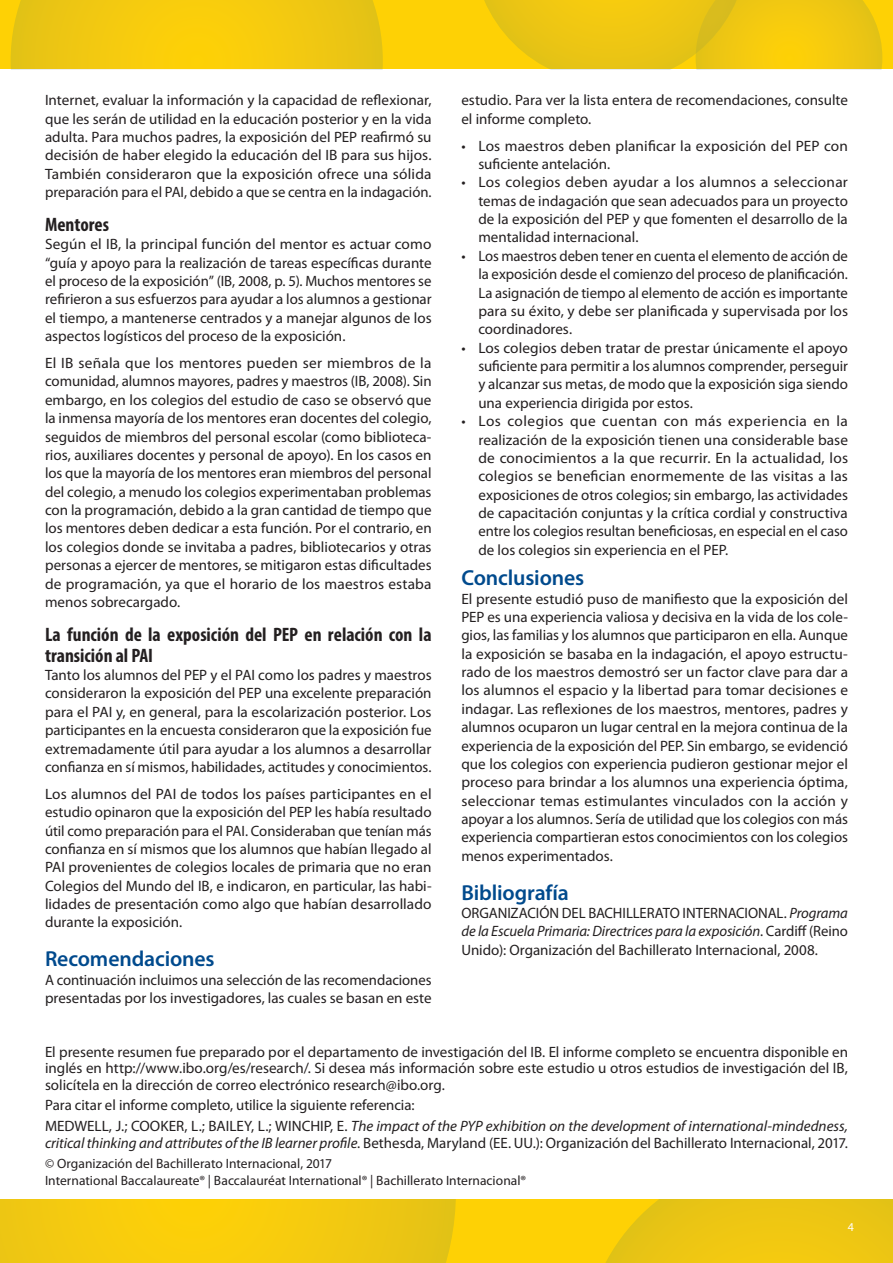
<style>
.page{position:relative;width:893px;height:1263px;background:#fff}
.page>*{position:absolute;margin:0;border:0;box-sizing:border-box;transform-origin:0 0}
.Heading_-_main{font:600 21.75px "Myriad Pro";letter-spacing:-.005em;color:#004a8d}
.Body_subheading{font:700 condensed 19.5px/21px "Myriad Pro";color:#231f20}
.Main_body{font:15px/18.3px "Myriad Pro";color:#231f20;text-align:justify}
.Citation_box{font:15px/16.5px "Myriad Pro";color:#231f20;text-align:justify}
.Citation_box-2{font:italic 15px/16.5px "Myriad Pro";color:#231f20}
.Citation_box-3{font:13.5px/16.5px "Myriad Pro";color:#231f20}
.t1{font:12px "Myriad Pro";color:#fff}
.s1{font-style:inherit}
.s2{font-style:italic}
.s3{font-style:normal}
</style>
<div class="page">
<div style="left:0;top:1199px;width:893px;height:64px;background:#fed105"></div>
<svg style="left:0;top:1199px;width:456px;height:64px"></svg>
<svg style="left:605px;top:1199px;width:288px;height:64px"></svg>
<div style="left:0;top:0;width:893px;height:69px;background:#fed105"></div>
<svg style="left:11px;top:0;width:372px;height:69px"></svg>
<svg style="left:484px;top:0;width:398px;height:69px"></svg>
<p class="Main_body" style="left:45px;top:91px;width:388px">Internet, evaluar la información y la capacidad de reflexionar, que les serán de utilidad en la educación posterior y en la vida adulta. Para muchos padres, la exposición del PEP reafirmó su decisión de haber elegido la educación del IB para sus hijos.<br>También consideraron que la exposición ofrece una sólida preparación para el PAI, debido a que se centra en la indagación.</p>
<p class="Body_subheading" style="left:45px;top:213px;width:66px">Mentores</p>
<p class="Main_body" style="left:45px;top:235px;width:388px">Según el IB, la principal función del mentor es actuar como “guía y apoyo para la realización de tareas específicas durante el proceso de la exposición” (IB, 2008, p. 5). Muchos mentores se refirieron a sus esfuerzos para ayudar a los alumnos a gestionar el tiempo, a mantenerse centrados y a manejar algunos de los aspectos logísticos del proceso de la exposición.</p>
<p class="Main_body" style="left:45px;top:354px;width:388px">El IB señala que los mentores pueden ser miembros de la comunidad, alumnos mayores, padres y maestros (IB, 2008). Sin embargo, en los colegios del estudio de caso se observó que la inmensa mayoría de los mentores eran docentes del colegio, seguidos de miembros del personal escolar (como biblioteca&shy;rios, auxiliares docentes y personal de apoyo). En los casos en los que la mayoría de los mentores eran miembros del personal del colegio, a menudo los colegios experimentaban problemas con la programación, debido a la gran cantidad de tiempo que los mentores deben dedicar a esta función. Por el contrario, en los colegios donde se invitaba a padres, bibliotecarios y otras personas a ejercer de mentores, se mitigaron estas dificultades de programación, ya que el horario de los maestros estaba menos sobrecargado.</p>
<p class="Body_subheading" style="left:45px;top:623px;width:388px">La función de la exposición del PEP en relación con la transición al PAI</p>
<p class="Main_body" style="left:45px;top:666px;width:388px">Tanto los alumnos del PEP y el PAI como los padres y maestros consideraron la exposición del PEP una excelente preparación para el PAI y, en general, para la escolarización posterior. Los participantes en la encuesta consideraron que la exposición fue extremadamente útil para ayudar a los alumnos a desarrollar confianza en sí mismos, habilidades, actitudes y conocimientos.</p>
<p class="Main_body" style="left:45px;top:784px;width:388px">Los alumnos del PAI de todos los países participantes en el estudio opinaron que la exposición del PEP les había resultado útil como preparación para el PAI. Consideraban que tenían más confianza en sí mismos que los alumnos que habían llegado al PAI provenientes de colegios locales de primaria que no eran Colegios del Mundo del IB, e indicaron, en particular, las habi&shy;lidades de presentación como algo que habían desarrollado durante la exposición.</p>
<p class="Heading_-_main" style="left:45px;top:947px;width:171px">Recomendaciones</p>
<p class="Main_body" style="left:45px;top:970px;width:388px">A continuación incluimos una selección de las recomendaciones presentadas por los investigadores, las cuales se basan en este</p>
<p class="Main_body" style="left:461px;top:91px;width:388px">estudio. Para ver la lista entera de recomendaciones, consulte el informe completo.</p>
<p class="Main_body" style="left:478px;top:136px;width:371px;text-indent:-17px">• Los maestros deben planificar la exposición del PEP con suficiente antelación.</p>
<p class="Main_body" style="left:478px;top:173px;width:371px;text-indent:-17px">• Los colegios deben ayudar a los alumnos a seleccionar temas de indagación que sean adecuados para un proyecto de la exposición del PEP y que fomenten el desarrollo de la mentalidad internacional.</p>
<p class="Main_body" style="left:478px;top:246px;width:371px;text-indent:-17px">• Los maestros deben tener en cuenta el elemento de acción de la exposición desde el comienzo del proceso de planificación.<br>La asignación de tiempo al elemento de acción es importante para su éxito, y debe ser planificada y supervisada por los coordinadores.</p>
<p class="Main_body" style="left:478px;top:338px;width:371px;text-indent:-17px">• Los colegios deben tratar de prestar únicamente el apoyo suficiente para permitir a los alumnos comprender, perseguir y alcanzar sus metas, de modo que la exposición siga siendo una experiencia dirigida por estos.</p>
<p class="Main_body" style="left:478px;top:412px;width:371px;text-indent:-17px">• Los colegios que cuentan con más experiencia en la realización de la exposición tienen una considerable base de conocimientos a la que recurrir. En la actualidad, los colegios se benefician enormemente de las visitas a las exposiciones de otros colegios; sin embargo, las actividades de capacitación conjuntas y la crítica cordial y constructiva entre los colegios resultan beneficiosas, en especial en el caso de los colegios sin experiencia en el PEP.</p>
<p class="Heading_-_main" style="left:461px;top:566px;width:124px">Conclusiones</p>
<p class="Main_body" style="left:461px;top:589px;width:388px">El presente estudió puso de manifiesto que la exposición del PEP es una experiencia valiosa y decisiva en la vida de los cole&shy;gios, las familias y los alumnos que participaron en ella. Aunque la exposición se basaba en la indagación, el apoyo estructu&shy;rado de los maestros demostró ser un factor clave para dar a los alumnos el espacio y la libertad para tomar decisiones e indagar. Las reflexiones de los maestros, mentores, padres y alumnos ocuparon un lugar central en la mejora continua de la experiencia de la exposición del PEP. Sin embargo, se evidenció que los colegios con experiencia pudieron gestionar mejor el proceso para brindar a los alumnos una experiencia óptima, seleccionar temas estimulantes vinculados con la acción y apoyar a los alumnos. Sería de utilidad que los colegios con más experiencia compartieran estos conocimientos con los colegios menos experimentados.</p>
<p class="Heading_-_main" style="left:461px;top:880px;width:109px">Bibliografía</p>
<p class="Main_body" style="left:461px;top:904px;width:388px"><span class="s1">ORGANIZACIÓN DEL BACHILLERATO INTERNACIONAL</span>. <span class="s2">Programa de la Escuela Primaria: Directrices para la exposición</span>. Cardiff (Reino Unido): Organización del Bachillerato Internacional, 2008.</p>
<p class="Citation_box" style="left:45px;top:1043px;width:805px">El presente resumen fue preparado por el departamento de investigación del IB. El informe completo se encuentra disponible en inglés en http://www.ibo.org/es/research/. Si desea más información sobre este estudio u otros estudios de investigación del IB, solicítela en la dirección de correo electrónico research@ibo.org.</p>
<p class="Citation_box" style="left:45px;top:1097px;width:371px">Para citar el informe completo, utilice la siguiente referencia:</p>
<p class="Citation_box-2" style="left:45px;top:1117px;width:804px"><span class="s3">MEDWELL, J.</span><span class="s3">;</span> <span class="s3">COOKER, L.</span><span class="s3">;</span> <span class="s3">BAILEY, L</span><span class="s3">.;</span> <span class="s3">WINCHIP, E</span><span class="s3">.</span> The impact of the PYP exhibition on the development of international-mindedness, critical thinking and attributes of the IB learner profile<span class="s3">. Bethesda, Maryland (EE. UU.): Organización del Bachillerato Internacional, 2017.</span></p>
<p class="Citation_box-3" style="left:45px;top:1155px;width:483px">© Organización del Bachillerato Internacional, 2017<br>International Baccalaureate® | Baccalauréat International® | Bachillerato Internacional®</p>
<p class="t1" style="left:848px;top:1220px;width:8px">4</p>
</div>
